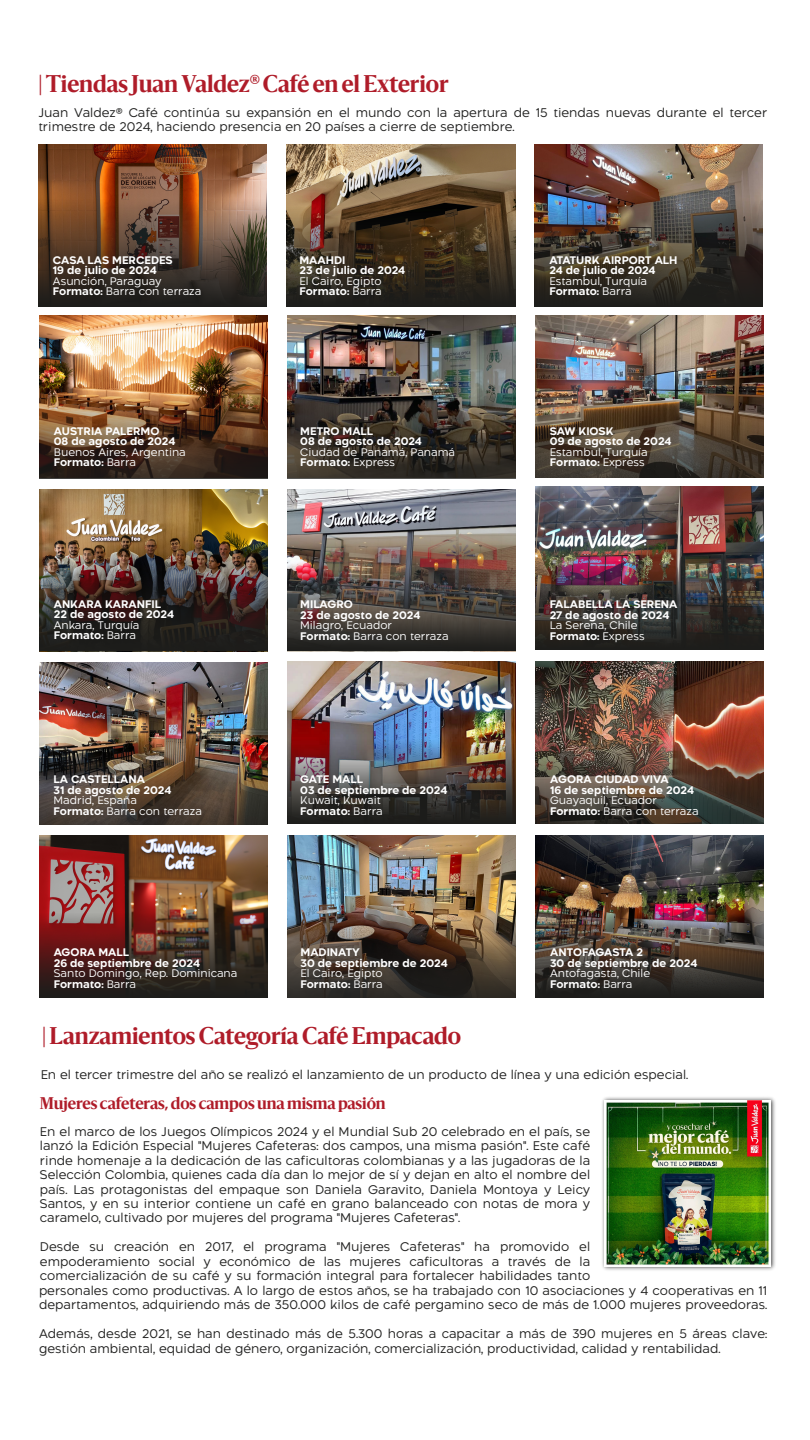
<style>
.page{position:relative;width:810px;height:1440px;background:#fff}
.page>*{position:absolute;margin:0;border:0;box-sizing:border-box;transform-origin:0 0}
.t1{font:700 22.5px "Sanomat";letter-spacing:-.005em;color:#af1c29}
.t2{font:700 15.75px "Sanomat";letter-spacing:-.005em;color:#af1c29}
.t3{font:300 12px/14.4px "Aftika";color:#222221}
.t4{font:300 10.5px/10.5px "Aftika";color:#fff}
.t5{font:700 10.5px/10.5px "Aftika";color:#fff}
.s1{font-weight:700}
</style>
<div class="page">
<img style="left:39px;top:836px;width:229px;height:76px">
<img style="left:535px;top:836px;width:229px;height:74px">
<img style="left:287px;top:836px;width:229px;height:162px">
<img style="left:287px;top:661px;width:229px;height:77px">
<img style="left:39px;top:662px;width:229px;height:83px">
<img style="left:535px;top:486px;width:229px;height:74px">
<img style="left:287px;top:489px;width:229px;height:162px">
<img style="left:535px;top:316px;width:229px;height:78px">
<img style="left:534px;top:145px;width:229px;height:53px">
<img style="left:287px;top:145px;width:228px;height:61px">
<img style="left:39px;top:489px;width:229px;height:72px">
<img style="left:535px;top:661px;width:229px;height:78px">
<svg style="left:287px;top:206px;width:228px;height:101px;background:#3d2f20"></svg>
<img style="left:534px;top:198px;width:229px;height:109px">
<img style="left:38px;top:145px;width:229px;height:53px">
<img style="left:38px;top:198px;width:229px;height:109px">
<img style="left:535px;top:394px;width:229px;height:84px">
<img style="left:535px;top:560px;width:229px;height:89px">
<svg style="left:287px;top:567px;width:229px;height:83px;background:#483e39"></svg>
<img style="left:39px;top:912px;width:229px;height:86px">
<img style="left:535px;top:910px;width:229px;height:88px">
<svg style="left:287px;top:914px;width:229px;height:83px;background:#4b3e32"></svg>
<img style="left:287px;top:738px;width:229px;height:86px">
<img style="left:39px;top:745px;width:229px;height:79px">
<img style="left:535px;top:739px;width:229px;height:85px">
<img style="left:39px;top:316px;width:229px;height:76px">
<img style="left:39px;top:392px;width:229px;height:86px">
<img style="left:287px;top:316px;width:229px;height:79px">
<svg style="left:287px;top:395px;width:229px;height:83px;background:#37322a"></svg>
<img style="left:39px;top:561px;width:229px;height:90px">
<img style="left:602px;top:1097px;width:173px;height:173px">
<img style="left:605px;top:1101px;width:166px;height:165px">
<h1 class="t1" style="left:39px;top:67px;width:412px">| Tiendas Juan Valdez® Café en el Exterior</h1>
<p class="t3" style="left:38px;top:106px;width:731px">Juan Valdez® Café continúa su expansión en el mundo con la apertura de 15 tiendas nuevas durante el tercer trimestre de 2024, haciendo presencia en 20 países a cierre de septiembre.</p>
<p class="t5" style="left:53px;top:255px;width:121px">CASA LAS MERCEDES<br>19 de julio de 2024</p>
<p class="t4" style="left:53px;top:276px;width:150px">Asunción, Paraguay<br><span class="s1">Formato:</span> Barra con terraza</p>
<p class="t5" style="left:300px;top:255px;width:107px">MAAHDI<br>23 de julio de 2024</p>
<p class="t4" style="left:300px;top:276px;width:84px">El Cairo, Egipto<br><span class="s1">Formato:</span> Barra</p>
<p class="t5" style="left:549px;top:255px;width:130px">ATATURK AIRPORT ALH<br>24 de julio de 2024</p>
<p class="t4" style="left:549px;top:276px;width:99px">Estambul, Turquía<br><span class="s1">Formato:</span> Barra</p>
<p class="t5" style="left:54px;top:426px;width:123px">AUSTRIA PALERMO<br>08 de agosto de 2024</p>
<p class="t4" style="left:54px;top:447px;width:134px">Buenos Aires, Argentina<br><span class="s1">Formato:</span> Barra</p>
<p class="t5" style="left:300px;top:426px;width:123px">METRO MALL<br>08 de agosto de 2024</p>
<p class="t4" style="left:300px;top:447px;width:156px">Ciudad de Panamá, Panamá<br><span class="s1">Formato:</span> Express</p>
<p class="t5" style="left:550px;top:426px;width:123px">SAW KIOSK<br>09 de agosto de 2024</p>
<p class="t4" style="left:550px;top:447px;width:99px">Estambul, Turquía<br><span class="s1">Formato:</span> Express</p>
<p class="t5" style="left:54px;top:599px;width:122px">ANKARA KARANFIL<br>22 de agosto de 2024</p>
<p class="t4" style="left:54px;top:620px;width:87px">Ankara, Turquía<br><span class="s1">Formato:</span> Barra</p>
<p class="t5" style="left:300px;top:600px;width:122px">MILAGRO<br>23 de agosto de 2024</p>
<p class="t4" style="left:300px;top:621px;width:150px">Milagro, Ecuador<br><span class="s1">Formato:</span> Barra con terraza</p>
<p class="t5" style="left:550px;top:599px;width:129px">FALABELLA LA SERENA<br>27 de agosto de 2024</p>
<p class="t4" style="left:550px;top:621px;width:96px">La Serena, Chile<br><span class="s1">Formato:</span> Express</p>
<p class="t5" style="left:54px;top:775px;width:119px">LA CASTELLANA<br>31 de agosto de 2024</p>
<p class="t4" style="left:54px;top:796px;width:150px">Madrid, España<br><span class="s1">Formato:</span> Barra con terraza</p>
<p class="t5" style="left:300px;top:775px;width:149px">GATE MALL<br>03 de septiembre de 2024</p>
<p class="t4" style="left:300px;top:796px;width:84px">Kuwait, Kuwait<br><span class="s1">Formato:</span> Barra</p>
<p class="t5" style="left:550px;top:775px;width:145px">AGORA CIUDAD VIVA<br>16 de septiembre de 2024</p>
<p class="t4" style="left:550px;top:796px;width:150px">Guayaquil, Ecuador<br><span class="s1">Formato:</span> Barra con terraza</p>
<p class="t5" style="left:54px;top:948px;width:148px">AGORA MALL<br>26 de septiembre de 2024</p>
<p class="t4" style="left:54px;top:969px;width:185px">Santo Domingo, Rep. Dominicana<br><span class="s1">Formato:</span> Barra</p>
<p class="t5" style="left:301px;top:947px;width:149px">MADINATY<br>30 de septiembre de 2024</p>
<p class="t4" style="left:301px;top:968px;width:84px">El Cairo, Egipto<br><span class="s1">Formato:</span> Barra</p>
<p class="t5" style="left:550px;top:948px;width:149px">ANTOFAGASTA 2<br>30 de septiembre de 2024</p>
<p class="t4" style="left:550px;top:969px;width:102px">Antofagasta, Chile<br><span class="s1">Formato:</span> Barra</p>
<h1 class="t1" style="left:42px;top:1018px;width:420px">| Lanzamientos Categoría Café Empacado</h1>
<p class="t3" style="left:41px;top:1068px;width:649px">En el tercer trimestre del año se realizó el lanzamiento de un producto de línea y una edición especial.</p>
<h2 class="t2" style="left:40px;top:1091px;width:347px">Mujeres cafeteras, dos campos una misma pasión</h2>
<p class="t3" style="left:40px;top:1125px;width:552px;text-align:justify">En el marco de los Juegos Olímpicos 2024 y el Mundial Sub 20 celebrado en el país, se lanzó la Edición Especial "Mujeres Cafeteras: dos campos, una misma pasión". Este café rinde homenaje a la dedicación de las caficultoras colombianas y a las jugadoras de la Selección Colombia, quienes cada día dan lo mejor de sí y dejan en alto el nombre del país. Las protagonistas del empaque son Daniela Garavito, Daniela Montoya y Leicy Santos, y en su interior contiene un café en grano balanceado con notas de mora y caramelo, cultivado por mujeres del programa "Mujeres Cafeteras".</p>
<p class="t3" style="left:40px;top:1240px;width:552px;text-align:justify">Desde su creación en 2017, el programa "Mujeres Cafeteras" ha promovido el empoderamiento social y económico de las mujeres caficultoras a través de la comercialización de su café y su formación integral para fortalecer habilidades tanto</p>
<p class="t3" style="left:39px;top:1284px;width:730px">personales como productivas. A lo largo de estos años, se ha trabajado con 10 asociaciones y 4 cooperativas en 11 departamentos, adquiriendo más de 350.000 kilos de café pergamino seco de más de 1.000 mujeres proveedoras.</p>
<p class="t3" style="left:39px;top:1327px;width:730px">Además, desde 2021, se han destinado más de 5.300 horas a capacitar a más de 390 mujeres en 5 áreas clave: gestión ambiental, equidad de género, organización, comercialización, productividad, calidad y rentabilidad.</p>
</div>
